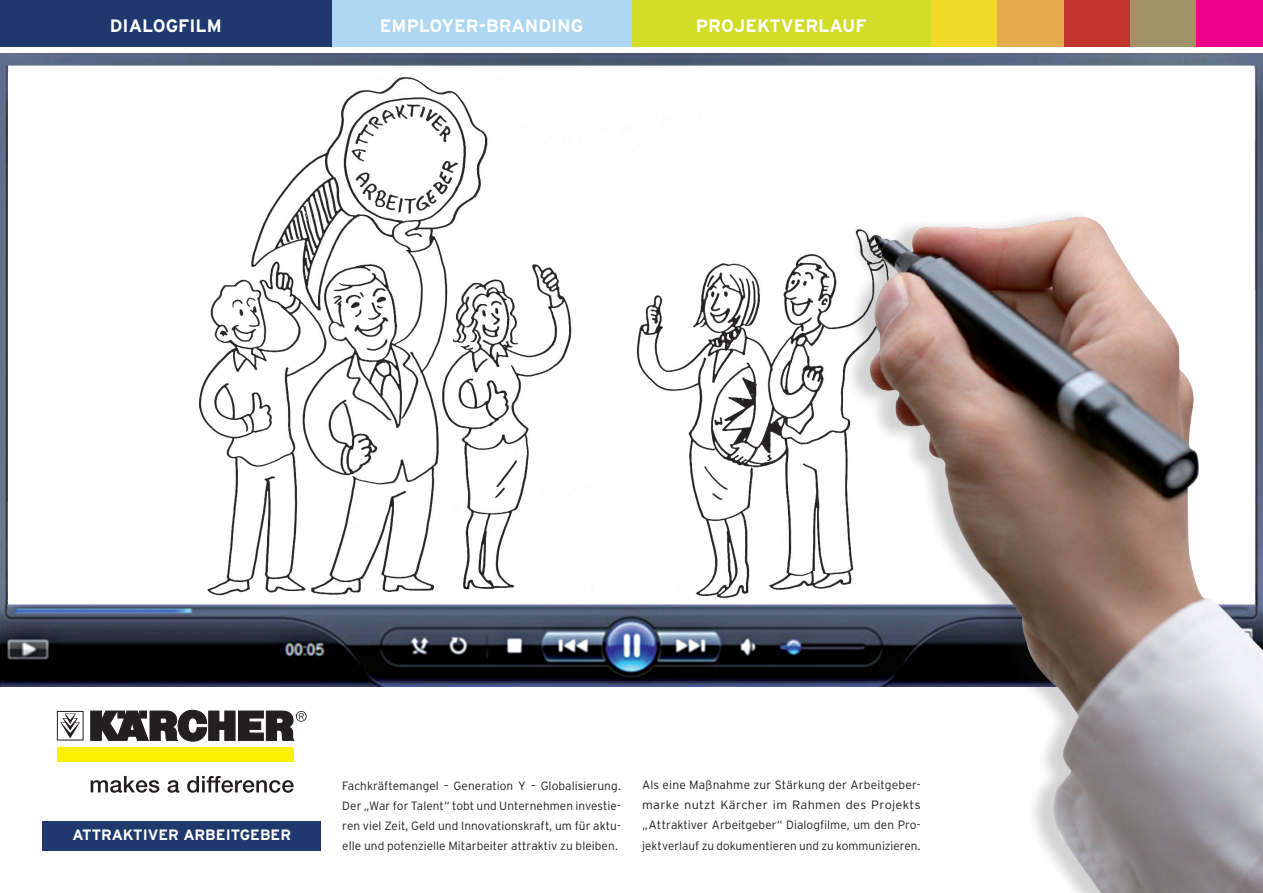
<style>
.page{position:relative;width:1263px;height:893px;background:#fff}
.page>*{position:absolute;margin:0;border:0;box-sizing:border-box;transform-origin:0 0}
.t1{font:700 18px "Interstate";color:#fff}
.t2{font:700 15px "Interstate";color:#fff}
.t3{font:300 12px/20.2px "Interstate";letter-spacing:.005em;color:#231f20;text-align:justify}
</style>
<div class="page">
<div style="left:0;top:0;width:332px;height:47px;background:#1f396f"></div>
<div style="left:631px;top:0;width:300px;height:47px;background:#d2dd28"></div>
<div style="left:332px;top:0;width:299px;height:47px;background:#aed7f1"></div>
<div style="left:931px;top:0;width:67px;height:47px;background:#f2da2a"></div>
<div style="left:998px;top:0;width:66px;height:47px;background:#e3ad4d"></div>
<div style="left:1064px;top:0;width:66px;height:47px;background:#c1332d"></div>
<div style="left:1130px;top:0;width:67px;height:47px;background:#a09368"></div>
<div style="left:1197px;top:0;width:66px;height:47px;background:#ed028c"></div>
<div style="left:43px;top:821px;width:278px;height:29px;background:#1f396f"></div>
<img style="left:0;top:53px;width:1263px;height:634px">
<div style="left:8px;top:74px;width:1029px;height:528px;background:#fff"></div>
<img style="left:199px;top:76px;width:627px;height:523px">
<img style="left:826px;top:170px;width:437px;height:723px">
<div style="left:57px;top:711px;width:27px;height:29px;border:1px solid #231f20"></div>
<svg style="left:61px;top:713px;width:19px;height:25px"></svg>
<svg style="left:91px;top:710px;width:216px;height:31px"></svg>
<svg style="left:91px;top:776px;width:68px;height:17px"></svg>
<svg style="left:168px;top:780px;width:11px;height:13px"></svg>
<svg style="left:187px;top:776px;width:107px;height:17px"></svg>
<div style="left:57px;top:748px;width:236px;height:14px;background:#fff101"></div>
<h1 class="t1" style="left:110px;top:15px;width:113px">DIALOGFILM</h1>
<h1 class="t1" style="left:380px;top:15px;width:205px">EMPLOYER-BRANDING</h1>
<h1 class="t1" style="left:696px;top:15px;width:172px">PROJEKTVERLAUF</h1>
<p class="t2" style="left:72px;top:827px;width:220px">ATTRAKTIVER ARBEITGEBER</p>
<p class="t3" style="left:342px;top:775px;width:280px">Fachkräftemangel – Generation Y – Globalisierung.<br>Der „War for Talent“ tobt und Unternehmen investie&shy;ren viel Zeit, Geld und Innovationskraft, um für aktu&shy;elle und potenzielle Mitarbeiter attraktiv zu bleiben.</p>
<p class="t3" style="left:642px;top:774px;width:280px">Als eine Maßnahme zur Stärkung der Arbeitgeber&shy;marke nutzt Kärcher im Rahmen des Projekts „Attraktiver Arbeitgeber“ Dialogfilme, um den Pro&shy;jektverlauf zu dokumentieren und zu kommunizieren.</p>
</div>
